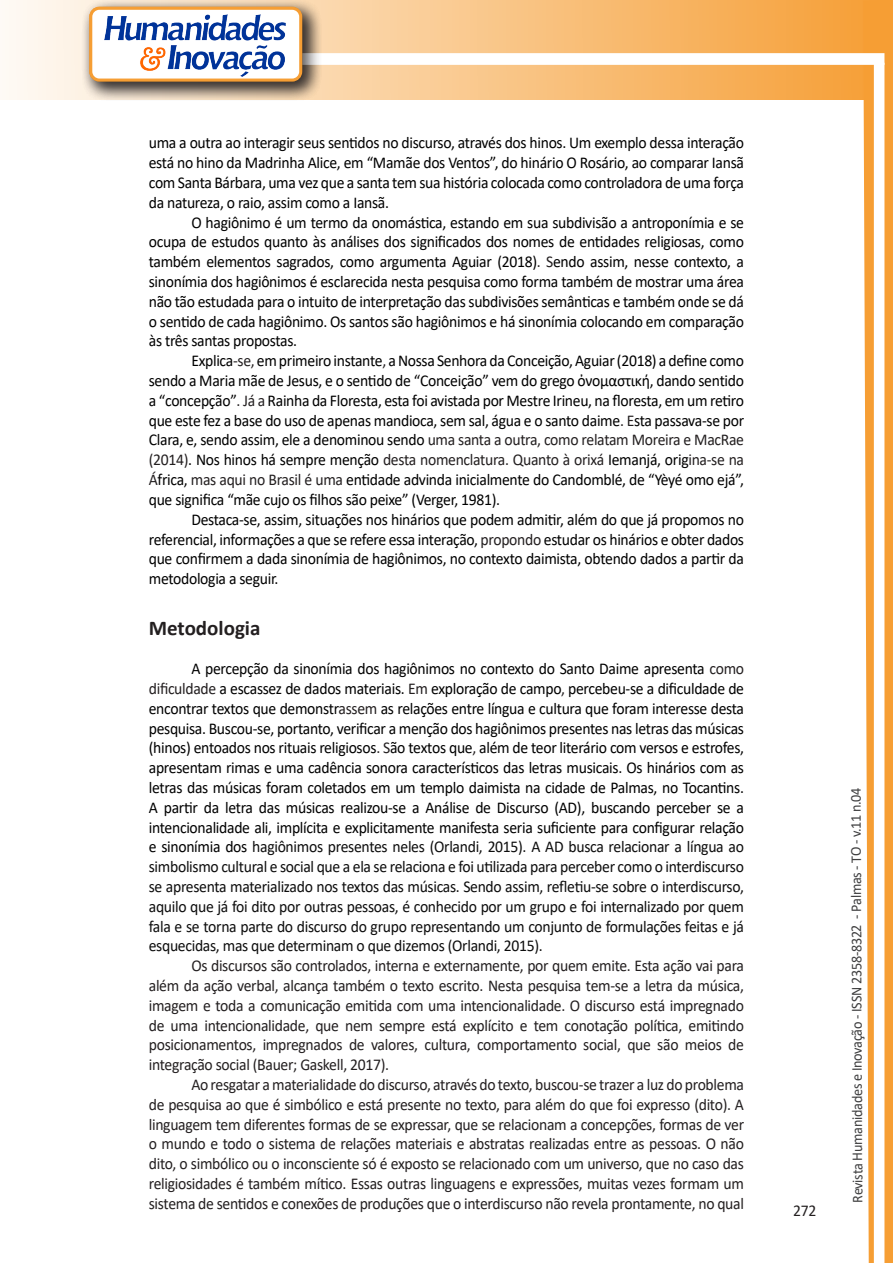
<style>
.page{position:relative;width:893px;height:1263px;background:#fff}
.page>*{position:absolute;margin:0;border:0;box-sizing:border-box;transform-origin:0 0}
.Titulo_2{font:700 21px "Calibri";color:#231f20}
.texto{font:16.5px/19.8px "Calibri";letter-spacing:-.02em;color:#000;text-align:justify;scale:.95 1}
.texto-2{font:16.5px/19.8px "Calibri";letter-spacing:-.02em;color:#231f20;text-align:justify;scale:.95 1}
.t1{font:15px "Calibri";letter-spacing:-.025em;color:#3e3e3f;scale:.95 1}
.s1{color:#231f20}
.s2{color:#0d0d0d}
</style>
<div class="page">
<svg style="left:5px;top:0;width:858px;height:100px;background:#f9c484"></svg>
<div style="left:302px;top:53px;width:582px;height:12px;background:#fff;border:2px solid #fff"></div>
<svg style="left:863px;top:0;width:30px;height:1263px"></svg>
<div style="left:81px;top:0;width:241px;height:102px;background:#231f20;opacity:.75"></div>
<div style="left:91px;top:8px;width:210px;height:72px;background:#fff;border-radius:9px"></div>
<img style="left:104px;top:14px;width:181px;height:62px">
<div style="left:89px;top:7px;width:213px;height:75px;border:3px solid #f69e34;border-radius:9px"></div>
<p class="texto" style="left:149px;top:133px;width:628px">uma a outra ao interagir seus sentidos no discurso, através dos hinos. Um exemplo dessa interação está no hino da Madrinha Alice, em “Mamãe dos Ventos”, do hinário O Rosário, ao comparar Iansã com Santa Bárbara, uma vez que a santa tem sua história colocada como controladora de uma força da natureza, o raio, assim como a Iansã.</p>
<p class="texto" style="left:149px;top:212px;width:628px;text-indent:43px">O hagiônimo é um termo da onomástica, estando em sua subdivisão a antroponímia e se ocupa de estudos quanto às análises dos significados dos nomes de entidades religiosas, como também elementos sagrados, como argumenta Aguiar (2018)<span class="s1">. S</span>endo assim, nesse contexto, a sinonímia dos hagiônimos é esclarecida nesta pesquisa como forma também de mostrar uma área não tão estudada para o intuito de interpretação das subdivisões semânticas e também onde se dá o sentido de cada hagiônimo. Os santos são hagiônimos e há sinonímia colocando em comparação às três santas propostas.</p>
<p class="texto" style="left:149px;top:350px;width:628px;text-indent:43px">Explica<span class="s1">-se,</span> em primeiro instante<span class="s1">,</span> a Nossa Senhora da Conceição, Aguiar (2018) a define como sendo a Maria mãe de Jesus, e o sentido de “Conceição” vem do grego ὀνομαστική, dando sentido a “concepção”<span class="s1">. Já a</span> Rainha da Floresta, esta foi avistada por Mestre Irineu, na floresta, em um retiro que este fez a base do uso de apenas mandioca, sem sal, água e o santo daime<span class="s1">. E</span>sta passava-se por Clara, e, sendo assim, ele a denominou sendo <span class="s1">uma santa a outra, como relatam Moreira e MacRae (2014)</span>. Nos hinos há sempre menção <span class="s1">desta nomenclatura. Quanto à orixá</span> Iemanjá, orig<span class="s1">ina-se na Á</span>frica, <span class="s1">mas aqui no Brasil é uma</span> entidade advinda inicialmente do Candomblé, de “Yèyé omo ejá”, que significa “mãe cujo os filhos são peixe” (Verger, 1981).</p>
<p class="texto" style="left:149px;top:509px;width:628px;text-indent:43px">Destaca-se, assim, situações nos hinários que podem admitir, além do que já propomos no referencial, informações a que se refere essa interação, <span class="s1">propondo</span> estudar os hinários e obter dados que confirmem a dada sinonímia de hagiônimos, no contexto daimista, obtendo dados a partir da metodologia a seguir.</p>
<p class="Titulo_2" style="left:149px;top:613px;width:113px">Metodologia</p>
<p class="texto" style="left:149px;top:658px;width:628px;text-indent:43px">A percepção da sinonímia dos hagiônimos no contexto do Santo Daime apresenta <span class="s1">como dificuldade</span> a escassez de dados materiais. <span class="s1">Em</span> exploração de campo<span class="s1">,</span> percebeu-se a dificuldade de encontrar textos que demonstr<span class="s1">assem</span> as relações entre língua e cultura que foram interesse desta pesquisa. Buscou-se, portanto, verificar a menção dos hagiônimos presentes nas letras das músicas (hinos) entoados nos rituais religiosos<span class="s1">. S</span>ão textos que<span class="s1">,</span> além de teor literário com versos e estrofes, apresentam rimas e uma cadência sonora característicos das letras musicais. Os hinários com as letras das músicas foram coletados em um templo daimista na cidade de Palmas, no Tocantins.<br>A partir da letra das músicas realizou-se a Análise de Discurso (AD), buscando perceber se a intencionalidade ali, implícita e explicitamente manifesta seria suficiente para configurar relação e sinonímia dos <span class="s2">hagiônimos presentes neles (Orlandi, 2015). A AD busca relacionar a língua ao simbolismo cultural e social que a ela se relaciona e foi utilizada para perceber como o interdiscurso se apresenta materializado nos textos das músicas. Sendo assim, refletiu-se sobre o interdiscurso, aquilo que já foi dito por outras pessoas, é conhecido por um grupo e foi internalizado por quem fala e se torna parte do discurso do grupo representando um conjunto de formulações feitas e já esquecidas, mas que determinam o que dizemos (Orlandi, 2015).</span></p>
<p class="texto-2" style="left:149px;top:955px;width:628px;text-indent:43px">Os discursos são controlados, interna e externamente, por quem emite. Esta ação vai para além da ação verbal, alcança também o texto escrito. Nesta pesquisa tem-se a letra da música, imagem e toda a comunicação emitida com uma intencionalidade. O discurso está impregnado de uma intencionalidade, que nem sempre está explícito e tem conotação política, emitindo posicionamentos, impregnados de valores, cultura, comportamento social, que são meios de integração social (Bauer; Gaskell, 2017).</p>
<p class="texto-2" style="left:149px;top:1074px;width:628px;text-indent:43px">Ao resgatar a materialidade do discurso, através do texto, buscou-se trazer a luz do problema de pesquisa ao que é simbólico e está presente no texto, para além do que foi expresso (dito). A linguagem tem diferentes formas de se expressar, que se relacionam a concepções, formas de ver o mundo e todo o sistema de relações materiais e abstratas realizadas entre as pessoas. O não dito, o simbólico ou o inconsciente só é exposto se relacionado com um universo, que no caso das religiosidades é também mítico. Essas outras linguagens e expressões, muitas vezes formam um sistema de sentidos e conexões de produções que o interdiscurso não revela prontamente, no qual</p>
<p class="texto-2" style="left:793px;top:1200px;width:26px">272</p>
<p class="t1" style="left:846px;top:1203px;width:439px;rotate:-90deg">Revista Humanidades e Inovação - ISSN 2358-8322 - Palmas - TO - v.11 n.04</p>
</div>
